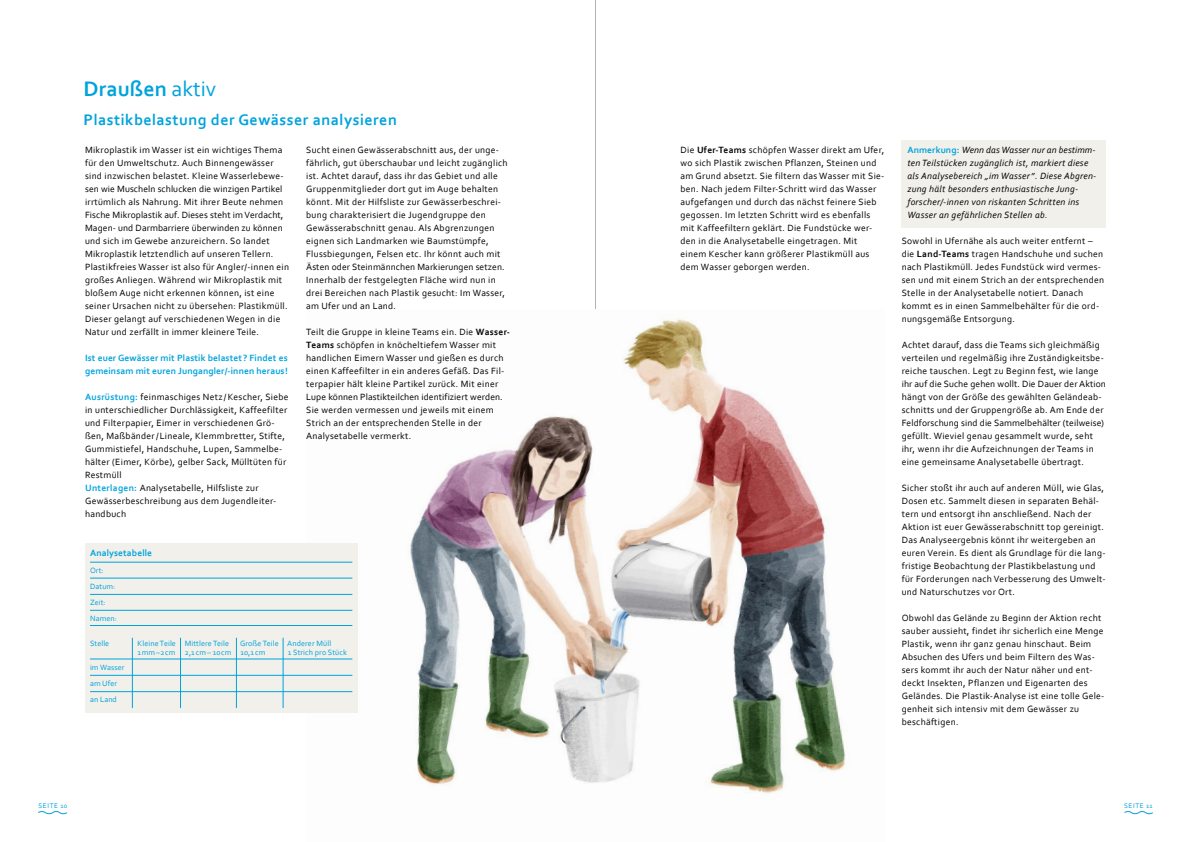
<style>
.page{position:relative;width:1191px;height:842px;background:#fff}
.page>*{position:absolute;margin:0;border:0;box-sizing:border-box;transform-origin:0 0}
.t1{font:700 22px "Corbel";color:#00a3dc}
.t2{font:700 16px "Corbel";letter-spacing:.03em;color:#00a3dc}
.t3{font:9.5px/13px "Corbel";letter-spacing:.03em;color:#000}
.t4{font:italic 9.5px/13px "Corbel";letter-spacing:.03em;color:#000}
.t5{font:700 9.5px/13px "Corbel";letter-spacing:.01em;color:#00a3dc}
.t6{font:8px/16px "Corbel";letter-spacing:.01em;color:#00a3dc}
.t7{font:7px "Corbel";letter-spacing:.09em;color:#00a3dc}
.s1{font-weight:400}
.s2{font-weight:700;color:#00a3dc}
.s3{font-weight:700}
.s4{font-weight:700;font-style:normal;color:#00a3dc}
</style>
<div class="page">
<hr style="left:595px;top:0;width:1px;height:842px;background:#b3b2b2">
<img style="left:306px;top:309px;width:540px;height:533px">
<svg style="left:1124px;top:811px;width:29px;height:4px"></svg>
<svg style="left:38px;top:811px;width:29px;height:4px"></svg>
<div style="left:901px;top:140px;width:205px;height:87px;background:#f2f0eb"></div>
<div style="left:85px;top:543px;width:272px;height:169px;background:#f2f0eb"></div>
<hr style="left:132px;top:638px;width:1px;height:70px;background:#00a3dc">
<hr style="left:180px;top:638px;width:1px;height:70px;background:#00a3dc">
<hr style="left:236px;top:638px;width:1px;height:70px;background:#00a3dc">
<hr style="left:283px;top:638px;width:1px;height:70px;background:#00a3dc">
<hr style="left:90px;top:659px;width:262px;height:1px;background:#00a3dc">
<hr style="left:90px;top:675px;width:262px;height:1px;background:#00a3dc">
<hr style="left:90px;top:691px;width:262px;height:1px;background:#00a3dc">
<hr style="left:90px;top:562px;width:262px;height:1px;background:#00a3dc">
<hr style="left:90px;top:578px;width:262px;height:1px;background:#00a3dc">
<hr style="left:90px;top:594px;width:262px;height:1px;background:#00a3dc">
<hr style="left:90px;top:610px;width:262px;height:1px;background:#00a3dc">
<hr style="left:90px;top:625px;width:262px;height:1px;background:#00a3dc">
<h1 class="t1" style="left:84px;top:75px;width:134px">Draußen <span class="s1">aktiv</span></h1>
<h2 class="t2" style="left:84px;top:110px;width:315px">Plastikbelastung der Gewässer analysieren</h2>
<p class="t3" style="left:85px;top:143px;width:205px">Mikroplastik im Wasser ist ein wichtiges Thema für den Umweltschutz. Auch Binnengewässer sind inzwischen belastet. Kleine Wasserlebewe&shy;sen wie Muscheln schlucken die winzigen Partikel irrtümlich als Nahrung. Mit ihrer Beute nehmen Fische Mikroplastik auf. Dieses steht im Verdacht, Magen- und Darmbarriere überwinden zu können und sich im Gewebe anzureichern. So landet Mikroplastik letztendlich auf unseren Tellern.<br>Plastikfreies Wasser ist also für Angler/-innen ein großes Anliegen. Während wir Mikroplastik mit bloßem Auge nicht erkennen können, ist eine seiner Ursachen nicht zu übersehen: Plastikmüll.<br>Dieser gelangt auf verschiedenen Wegen in die Natur und zerfällt in immer kleinere Teile.</p>
<p class="t5" style="left:85px;top:351px;width:204px">Ist euer Gewässer mit Plastik belastet? Findet es gemeinsam mit euren Jungangler/-innen heraus!</p>
<p class="t3" style="left:85px;top:390px;width:205px"><span class="s2">Ausrüstung:</span> feinmaschiges Netz/Kescher, Siebe in unterschiedlicher Durchlässigkeit, Kaffeefilter und Filterpapier, Eimer in verschiedenen Grö&shy;ßen, Maßbänder/Lineale, Klemmbretter, Stifte, Gummistiefel, Handschuhe, Lupen, Sammelbe&shy;hälter (Eimer, Körbe), gelber Sack, Mülltüten für Restmüll<br><span class="s2">Unterlagen:</span> Analysetabelle, Hilfsliste zur Gewässerbeschreibung aus dem Jugendleiter&shy;handbuch</p>
<p class="t3" style="left:306px;top:143px;width:203px">Sucht einen Gewässerabschnitt aus, der unge&shy;fährlich, gut überschaubar und leicht zugänglich ist. Achtet darauf, dass ihr das Gebiet und alle Gruppenmitglieder dort gut im Auge behalten könnt. Mit der Hilfsliste zur Gewässerbeschrei&shy;bung charakterisiert die Jugendgruppe den Gewässerabschnitt genau. Als Abgrenzungen eignen sich Landmarken wie Baumstümpfe, Flussbiegungen, Felsen etc. Ihr könnt auch mit Ästen oder Steinmännchen Markierungen setzen.<br>Innerhalb der festgelegten Fläche wird nun in drei Bereichen nach Plastik gesucht: Im Wasser, am Ufer und an Land.</p>
<p class="t3" style="left:306px;top:325px;width:205px">Teilt die Gruppe in kleine Teams ein. Die <span class="s3">Wasser-Teams</span> schöpfen in knöcheltiefem Wasser mit handlichen Eimern Wasser und gießen es durch einen Kaffeefilter in ein anderes Gefäß. Das Fil&shy;terpapier hält kleine Partikel zurück. Mit einer Lupe können Plastikteilchen identifiziert werden.<br>Sie werden vermessen und jeweils mit einem Strich an der entsprechenden Stelle in der Analysetabelle vermerkt.</p>
<p class="t5" style="left:90px;top:546px;width:64px">Analysetabelle</p>
<p class="t6" style="left:90px;top:562px;width:28px">Ort:<br>Datum:<br>Zeit:<br>Namen:</p>
<p class="t6" style="left:90px;top:635px;width:21px">Stelle</p>
<p class="t6" style="left:138px;top:635px;width:93px">Kleine Teile Mittlere Teile</p>
<p class="t6" style="left:138px;top:638px;width:195px;line-height:9px;text-indent:102px">Große Teile Anderer Müll<br>1mm–2cm 2,1cm – 10cm 10,1 cm</p>
<p class="t6" style="left:288px;top:644px;width:61px">1 Strich pro Stück</p>
<p class="t6" style="left:90px;top:659px;width:36px">im Wasser am Ufer an Land</p>
<p class="t3" style="left:680px;top:143px;width:205px">Die <span class="s3">Ufer-Teams</span> schöpfen Wasser direkt am Ufer, wo sich Plastik zwischen Pflanzen, Steinen und am Grund absetzt. Sie filtern das Wasser mit Sie&shy;ben. Nach jedem Filter-Schritt wird das Wasser aufgefangen und durch das nächst feinere Sieb gegossen. Im letzten Schritt wird es ebenfalls mit Kaffeefiltern geklärt. Die Fundstücke wer&shy;den in die Analysetabelle eingetragen. Mit einem Kescher kann größerer Plastikmüll aus dem Wasser geborgen werden.</p>
<p class="t4" style="left:907px;top:143px;width:190px"><span class="s4">Anmerkung:</span> Wenn das Wasser nur an bestimm&shy;ten Teilstücken zugänglich ist, markiert diese als Analysebereich „im Wasser</p>
<p class="t4" style="left:907px;top:169px;width:190px;text-indent:128px">. Diese Abgren&shy;zung hält besonders enthusiastische Jung&shy;forscher/-innen von riskanten Schritten ins Wasser an gefährlichen Stellen ab.</p>
<p class="t4" style="left:1032px;top:164px;width:5px">„</p>
<p class="t3" style="left:901px;top:234px;width:204px">Sowohl in Ufernähe als auch weiter entfernt – die <span class="s3">Land-Teams</span> tragen Handschuhe und suchen nach Plastikmüll. Jedes Fundstück wird vermes&shy;sen und mit einem Strich an der entsprechenden Stelle in der Analysetabelle notiert. Danach kommt es in einen Sammelbehälter für die ord&shy;nungsgemäße Entsorgung.</p>
<p class="t3" style="left:901px;top:338px;width:206px">Achtet darauf, dass die Teams sich gleichmäßig verteilen und regelmäßig ihre Zuständigkeitsbe&shy;reiche tauschen. Legt zu Beginn fest, wie lange ihr auf die Suche gehen wollt. Die Dauer der Aktion hängt von der Größe des gewählten Geländeab&shy;schnitts und der Gruppengröße ab. Am Ende der Feldforschung sind die Sammelbehälter (teilweise) gefüllt. Wieviel genau gesammelt wurde, seht ihr, wenn ihr die Aufzeichnungen der Teams in eine gemeinsame Analysetabelle übertragt.</p>
<p class="t3" style="left:901px;top:481px;width:205px">Sicher stoßt ihr auch auf anderen Müll, wie Glas, Dosen etc. Sammelt diesen in separaten Behäl&shy;tern und entsorgt ihn anschließend. Nach der Aktion ist euer Gewässerabschnitt top gereinigt.<br>Das Analyseergebnis könnt ihr weitergeben an euren Verein. Es dient als Grundlage für die lang&shy;fristige Beobachtung der Plastikbelastung und für Forderungen nach Verbesserung des Umwelt&shy;und Naturschutzes vor Ort.</p>
<p class="t3" style="left:901px;top:611px;width:204px">Obwohl das Gelände zu Beginn der Aktion recht sauber aussieht, findet ihr sicherlich eine Menge Plastik, wenn ihr ganz genau hinschaut. Beim Absuchen des Ufers und beim Filtern des Was&shy;sers kommt ihr auch der Natur näher und ent&shy;deckt Insekten, Pflanzen und Eigenarten des Geländes. Die Plastik-Analyse ist eine tolle Gele&shy;genheit sich intensiv mit dem Gewässer zu beschäftigen.</p>
<p class="t7" style="left:38px;top:802px;width:31px">SEITE 10</p>
<p class="t7" style="left:1124px;top:802px;width:30px">SEITE 11</p>
</div>
